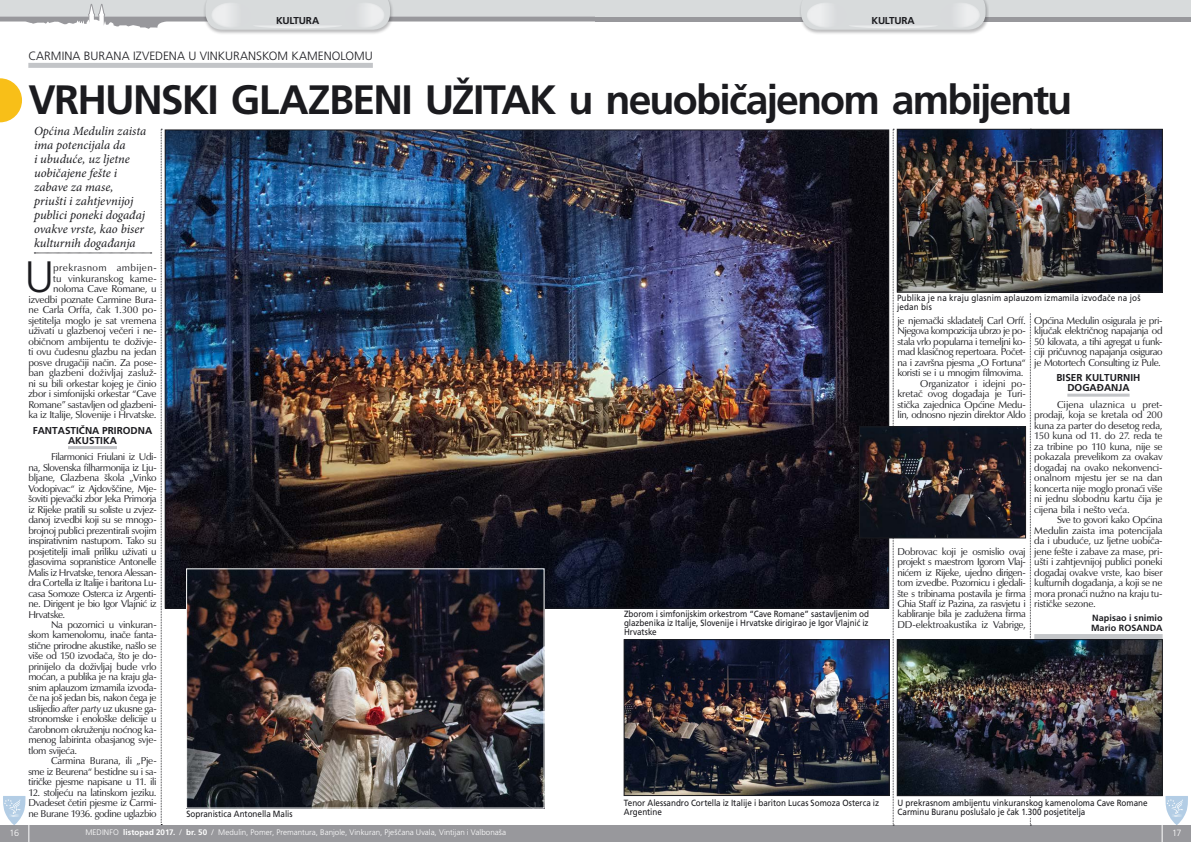
<style>
.page{position:relative;width:1191px;height:842px;background:#fff}
.page>*{position:absolute;margin:0;border:0;box-sizing:border-box;transform-origin:0 0}
.t1{font:300 43.9px "Frutiger";color:#1b1b1f}
.t2{font:700 41px "Frutiger";letter-spacing:-.045em;color:#1b1b1f}
.t3{font:italic 12.5px/14px "Minion Pro";letter-spacing:-.005em;color:#1b1b1f}
.t4{font:300 12px "Frutiger";color:#1b1b1f}
.t5{font:10px/10.5px "Zapf Humanist";letter-spacing:-.025em;color:#1b1b1f;text-align:justify}
.t6{font:700 10px/10px "Frutiger";color:#1b1b1f;text-align:center}
.t7{font:700 10px "Frutiger";letter-spacing:-.025em;color:#1b1b1f}
.t8{font:9px/9px "Frutiger";color:#1b1b1f;scale:.9 1}
.t9{font:700 9px/10px "Frutiger";letter-spacing:.01em;color:#1b1b1f}
.t10{font:300 9px "Frutiger";color:#fff}
.t11{font:300 8px "Frutiger";color:#fff}
.s1{font-style:italic}
.s2{font-weight:700}
</style>
<div class="page">
<div style="left:595px;top:17px;width:596px;height:5px;background:#98989c"></div>
<div style="left:595px;top:0;width:596px;height:17px;background:#d8dbdc"></div>
<div style="left:0;top:825px;width:595px;height:17px;background:#98989c"></div>
<div style="left:595px;top:825px;width:596px;height:17px;background:#98989c"></div>
<div style="left:203px;top:0;width:191px;height:35px;background:#1b1b1f;opacity:.3"></div>
<svg style="left:0;top:0;width:595px;height:30px"></svg>
<div style="left:345px;top:2px;width:39px;height:26px;background:#e2e4e5;border-radius:50%"></div>
<div style="left:211px;top:2px;width:40px;height:26px;background:#e3e5e6;border-radius:50%"></div>
<div style="left:253px;top:23px;width:89px;height:5px;background:#e1e3e4;border-radius:50%"></div>
<div style="left:798px;top:0;width:191px;height:35px;background:#1b1b1f;opacity:.3"></div>
<svg style="left:801px;top:0;width:184px;height:30px"></svg>
<div style="left:940px;top:2px;width:40px;height:26px;background:#e2e4e5;border-radius:50%"></div>
<div style="left:806px;top:2px;width:40px;height:26px;background:#e4e5e6;border-radius:50%"></div>
<div style="left:848px;top:23px;width:89px;height:5px;background:#e1e3e4;border-radius:50%"></div>
<svg style="left:3px;top:796px;width:26px;height:46px"></svg>
<svg style="left:1161px;top:796px;width:27px;height:46px"></svg>
<svg style="left:1030px;top:292px;width:1px;height:534px"></svg>
<svg style="left:893px;top:129px;width:1px;height:697px"></svg>
<svg style="left:161px;top:129px;width:1px;height:696px"></svg>
<hr style="left:1067px;top:394px;width:62px;height:3px;background:#c3c5c8">
<div style="left:1034px;top:634px;width:128px;height:5px;background:#c3c5c8"></div>
<img style="left:899px;top:131px;width:261px;height:159px">
<div style="left:897px;top:129px;width:265px;height:163px;border:1px solid #1b1b1f"></div>
<svg style="left:0;top:78px;width:22px;height:44px"></svg>
<hr style="left:68px;top:446px;width:49px;height:3px;background:#c3c5c8">
<div style="left:28px;top:63px;width:345px;height:5px;background:#c3c5c8"></div>
<svg style="left:34px;top:253px;width:118px;height:1px"></svg>
<img style="left:899px;top:641px;width:261px;height:153px">
<div style="left:897px;top:639px;width:265px;height:157px;border:1px solid #1b1b1f"></div>
<img style="left:167px;top:132px;width:720px;height:474px">
<img style="left:188px;top:570px;width:354px;height:236px">
<div style="left:897px;top:798px;width:265px;height:19px;background:#fff"></div>
<img style="left:626px;top:641px;width:261px;height:153px">
<div style="left:624px;top:639px;width:265px;height:157px;border:1px solid #1b1b1f"></div>
<img style="left:861px;top:429px;width:162px;height:107px">
<div style="left:859px;top:427px;width:166px;height:111px;border:1px solid #1b1b1f"></div>
<div style="left:897px;top:293px;width:265px;height:19px;background:#fff"></div>
<p class="t7" style="left:276px;top:15px;width:45px">KULTURA</p>
<p class="t7" style="left:871px;top:15px;width:45px">KULTURA</p>
<p class="t4" style="left:28px;top:49px;width:346px">CARMINA BURANA IZVEDENA U VINKURANSKOM KAMENOLOMU</p>
<h2 class="t2" style="left:28px;top:75px;width:1045px">VRHUNSKI GLAZBENI UŽITAK u neuobičajenom ambijentu</h2>
<p class="t3" style="left:34px;top:124px;width:114px">Općina Medulin zaista ima potencijala da<br>i ubuduće, uz ljetne uobičajene fešte i zabave za mase, priušti i zahtjevnijoj publici poneki događaj ovakve vrste, kao biser kulturnih događanja</p>
<h1 class="t1" style="left:25px;top:252px;width:31px">U</h1>
<p class="t5" style="left:28px;top:263px;width:130px;text-align:right">prekrasnom ambijen-<br>tu vinkuranskog kame&shy;noloma Cave Romane, u izvedbi poznate Carmine Bura&shy;ne Carla Orffa, čak 1.300 po&shy;sjetitelja moglo je sat vremena uživati u glazbenoj večeri i ne&shy;običnom ambijentu te doživje&shy;ti ovu čudesnu glazbu na jedan posve drugačiji način. Za pose&shy;ban glazbeni doživljaj zasluž&shy;ni su bili orkestar kojeg je činio zbor i simfonijski orkestar “Cave<br>Romane” sastavljen od glazbeni&shy;ka iz Italije, Slovenije i Hrvatske.</p>
<p class="t6" style="left:33px;top:425px;width:121px">FANTASTIČNA PRIRODNA<br>AKUSTIKA</p>
<p class="t5" style="left:28px;top:451px;width:130px;text-indent:23px">Filarmonici Friulani iz Udi&shy;na, Slovenska filharmonija iz Lju&shy;bljane, Glazbena škola „Vinko Vodopivac“ iz Ajdovščine, Mje&shy;šoviti pjevački zbor Jeka Primorja iz Rijeke pratili su soliste u zvjez&shy;danoj izvedbi koji su se mnogo&shy;brojnoj publici prezentirali svojim inspirativnim nastupom. Tako su posjetitelji imali priliku uživati u glasovima sopranistice Antonelle Malis iz Hrvatske, tenora Alessan&shy;dra Cortella iz Italije i baritona Lu&shy;casa Somoze Osterca iz Argenti&shy;ne. Dirigent je bio Igor Vlajnić iz Hrvatske.</p>
<p class="t5" style="left:28px;top:619px;width:130px;text-indent:23px">Na pozornici u vinkuran&shy;skom kamenolomu, inače fanta&shy;stične prirodne akustike, našlo se više od 150 izvođača, što je do&shy;prinijelo da doživljaj bude vrlo moćan, a publika je na kraju gla&shy;snim aplauzom izmamila izvođa&shy;če na još jedan bis, nakon čega je uslijedio <span class="s1">after party</span> uz ukusne ga&shy;stronomske i enološke delicije u čarobnom okruženju noćnog ka&shy;menog labirinta obasjanog svje&shy;tlom svijeća.</p>
<p class="t5" style="left:28px;top:756px;width:130px;text-indent:23px">Carmina Burana, ili „Pje&shy;sme iz Beurena“ bestidne su i sa&shy;tiričke pjesme napisane u 11. ili</p>
<p class="t5" style="left:28px;top:787px;width:130px">12. stoljeću na latinskom jeziku.<br>Dvadeset četiri pjesme iz Carmi&shy;ne Burane 1936. godine uglazbio</p>
<p class="t8" style="left:624px;top:609px;width:274px;text-align:justify">Zborom i simfonijskim orkestrom “Cave Romane” sastavljenim od glazbenika iz Italije, Slovenije i Hrvatske dirigirao je Igor Vlajnić iz Hrvatske</p>
<p class="t8" style="left:897px;top:293px;width:272px">Publika je na kraju glasnim aplauzom izmamila izvođače na još jedan bis</p>
<p class="t5" style="left:897px;top:315px;width:130px;text-align:right">je njemački skladatelj Carl Orff.<br>Njegova kompozicija ubrzo je po&shy;stala vrlo popularna i temeljni ko&shy;mad klasičnog repertoara. Počet&shy;na i završna pjesma „O Fortuna“ koristi se i u mnogim filmovima.<br>Organizator i idejni po&shy;kretač ovog događaja je Turi&shy;stička zajednica Općine Medu&shy;lin, odnosno njezin direktor Aldo</p>
<p class="t5" style="left:897px;top:546px;width:130px">Dobrovac koji je osmislio ovaj projekt s maestrom Igorom Vlaj&shy;nićem iz Rijeke, ujedno dirigen&shy;tom izvedbe. Pozornicu i gledali&shy;šte s tribinama postavila je firma Ghia Staff iz Pazina, za rasvjetu i kabliranje bila je zadužena firma DD-elektroakustika iz Vabrige,</p>
<p class="t5" style="left:1034px;top:315px;width:130px">Općina Medulin osigurala je pri&shy;ključak električnog napajanja od 50 kilovata, a tihi agregat u funk&shy;ciji pričuvnog napajanja osigurao je Motortech Consulting iz Pule.</p>
<p class="t6" style="left:1056px;top:373px;width:85px">BISER KULTURNIH<br>DOGAĐANJA</p>
<p class="t5" style="left:1034px;top:399px;width:130px;text-indent:23px">Cijena ulaznica u pret&shy;prodaji, koja se kretala od 200 kuna za parter do desetog reda, 150 kuna od 11. do 27. reda te za tribine po 110 kuna, nije se pokazala prevelikom za ovakav događaj na ovako nekonvenci&shy;onalnom mjestu jer se na dan koncerta nije moglo pronaći više ni jednu slobodnu kartu čija je cijena bila i nešto veća.</p>
<p class="t5" style="left:1034px;top:514px;width:130px;text-indent:23px">Sve to govori kako Općina Medulin zaista ima potencijala da i ubuduće, uz ljetne uobiča&shy;jene fešte i zabave za mase, pri&shy;ušti i zahtjevnijoj publici poneki događaj ovakve vrste, kao biser kulturnih događanja, a koji se ne mora pronaći nužno na kraju tu&shy;rističke sezone.</p>
<p class="t9" style="left:1091px;top:613px;width:73px">Napisao i snimio<br>Mario ROSANDA</p>
<p class="t8" style="left:186px;top:810px;width:119px">Sopranistica Antonella Malis</p>
<p class="t8" style="left:897px;top:798px;width:279px">U prekrasnom ambijentu vinkuranskog kamenoloma Cave Romane<br>Carminu Buranu poslušalo je čak 1.300 posjetitelja</p>
<p class="t8" style="left:624px;top:798px;width:285px">Tenor Alessandro Cortella iz Italije i bariton Lucas Somoza Osterca iz<br>Argentine</p>
<p class="t10" style="left:9px;top:828px;width:11px">16</p>
<p class="t11" style="left:85px;top:828px;width:422px">MEDINFO <span class="s2">listopad 2017.</span> / <span class="s2">br. 50</span> / Medulin, Pomer, Premantura, Banjole, Vinkuran, Pješčana Uvala, Vintijan i Valbonaša</p>
<p class="t10" style="left:1172px;top:828px;width:11px">17</p>
</div>
